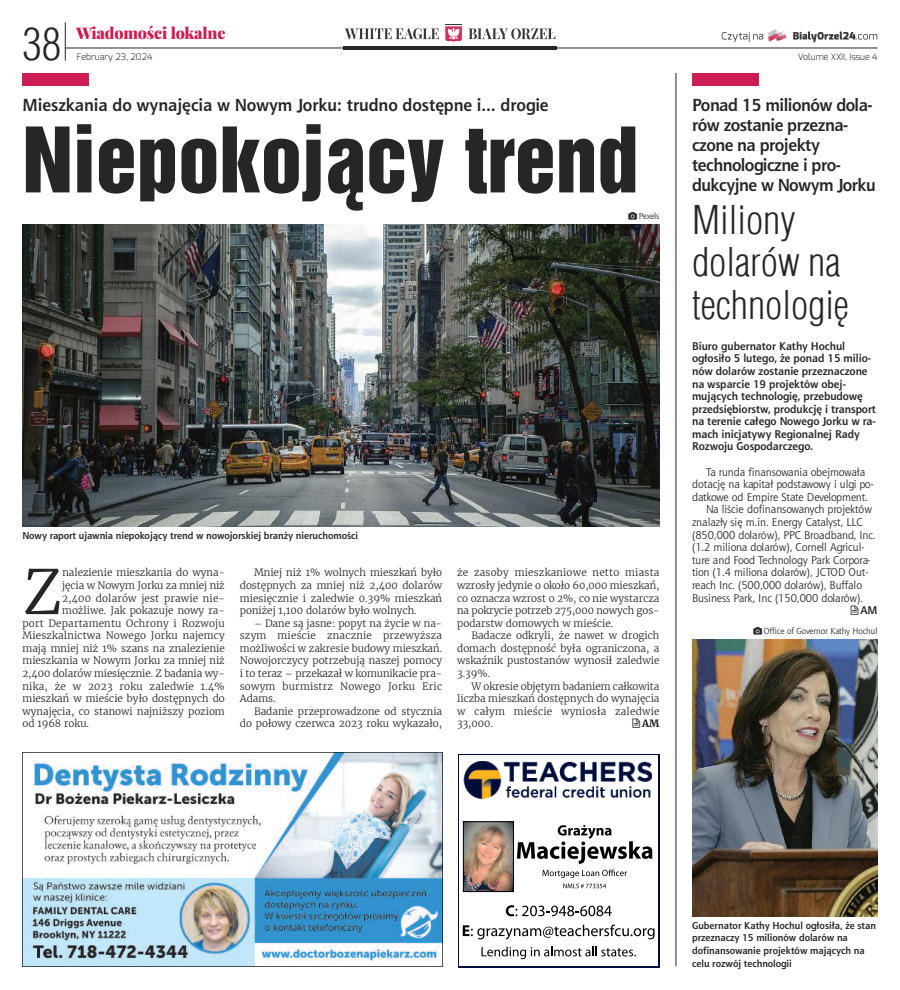
<style>
.page{position:relative;width:900px;height:990px;background:#fff}
.page>*{position:absolute;margin:0;border:0;box-sizing:border-box;transform-origin:0 0}
.t1{font:82.5px "Switzerland Inserat";color:#272627}
.t2{font:300 60.75px "Merriweather";color:#272627}
.t3{font:300 43.62px "Switzerland Cond";color:#272627}
.t4{font:300 38.75px/42.5px "Switzerland Cond";color:#272627}
.t5{font:700 17.5px/20px "Aerton EFN";letter-spacing:-.025em;color:#272627}
.t6{font:700 17.5px "Aerton EFN";color:#272627}
.t7{font:900 15.62px "Playfair Display";letter-spacing:-.015em;color:#cc1e52}
.t8{font:11.25px "Aerton EFN";color:#272627}
.t9{font:700 11.25px/12.6px "Aerton EFN";color:#272627}
.t10{font:300 10px/12.6px "Merriweather";color:#272627;text-align:justify}
.t11{font:700 10px/12.6px "Aerton EFN";color:#272627}
.t12{font:300 10px "Merriweather";letter-spacing:.02em;color:#272627}
.t13{font:700 10px "Merriweather";color:#272627}
.t14{font:300 9px "Exo";color:#272627}
.t15{font:8.75px "Aerton EFN";color:#272627}
</style>
<div class="page">
<div style="left:22px;top:73px;width:67px;height:12px;background:#cc1e52"></div>
<hr style="left:343px;top:47px;width:214px;height:3px;background:#272627">
<hr style="left:65px;top:48px;width:813px;height:1px;background:#272627">
<hr style="left:65px;top:22px;width:1px;height:39px;background:#272627">
<svg style="left:722px;top:30px;width:64px;height:12px"></svg>
<svg style="left:793px;top:32px;width:84px;height:10px"></svg>
<svg style="left:345px;top:28px;width:94px;height:11px"></svg>
<svg style="left:469px;top:28px;width:86px;height:11px"></svg>
<svg style="left:445px;top:24px;width:17px;height:18px"></svg>
<div style="left:692px;top:73px;width:67px;height:12px;background:#cc1e52"></div>
<img style="left:23px;top:752px;width:419px;height:214px">
<div style="left:458px;top:754px;width:201px;height:214px;background:linear-gradient(to right,#000d3b,#000d3b)"></div>
<div style="left:460px;top:755px;width:198px;height:211px;background:#fff"></div>
<img style="left:465px;top:823px;width:47px;height:67px">
<div style="left:463px;top:821px;width:51px;height:71px;border:1px solid #000"></div>
<svg style="left:506px;top:905px;width:106px;height:11px"></svg>
<svg style="left:463px;top:925px;width:192px;height:15px"></svg>
<svg style="left:517px;top:825px;width:135px;height:53px"></svg>
<svg style="left:563px;top:884px;width:43px;height:4px"></svg>
<img style="left:463px;top:761px;width:189px;height:39px">
<svg style="left:482px;top:947px;width:154px;height:12px"></svg>
<hr style="left:676px;top:73px;width:1px;height:893px;background:#272627">
<img style="left:22px;top:224px;width:637px;height:302px">
<img style="left:692px;top:639px;width:186px;height:277px">
<h3 class="t3" style="left:22px;top:19px;width:40px">38</h3>
<h3 class="t7" style="left:76px;top:25px;width:151px">Wiadomości lokalne</h3>
<p class="t14" style="left:77px;top:51px;width:77px">February 23, 2024</p>
<p class="t14" style="left:798px;top:51px;width:81px">Volume XXII, Issue 4</p>
<h3 class="t6" style="left:22px;top:98px;width:528px">Mieszkania do wynajęcia w Nowym Jorku: trudno dostępne i… drogie</h3>
<h1 class="t1" style="left:22px;top:108px;width:618px">Niepokojący trend</h1>
<p class="t15" style="left:639px;top:212px;width:22px">Pexels</p>
<p class="t11" style="left:23px;top:530px;width:337px">Nowy raport ujawnia niepokojący trend w nowojorskiej branży nieruchomości</p>
<h2 class="t2" style="left:22px;top:554px;width:41px">Z</h2>
<p class="t10" style="left:62px;top:566px;width:164px">nalezienie mieszkania do wyna-</p>
<p class="t10" style="left:62px;top:579px;width:164px">jęcia w Nowym Jorku za mniej niż</p>
<p class="t10" style="left:62px;top:592px;width:164px">2,400 dolarów jest prawie nie-</p>
<p class="t10" style="left:62px;top:604px;width:164px">możliwe. Jak pokazuje nowy ra-</p>
<p class="t12" style="left:22px;top:617px;width:204px">port Departamentu Ochrony i Rozwoju</p>
<p class="t10" style="left:22px;top:629px;width:204px">Mieszkalnictwa Nowego Jorku najemcy</p>
<p class="t10" style="left:22px;top:642px;width:204px">mają mniej niż 1% szans na znalezienie</p>
<p class="t10" style="left:22px;top:655px;width:204px">mieszkania w Nowym Jorku za mniej niż</p>
<p class="t10" style="left:22px;top:667px;width:204px">2,400 dolarów miesięcznie. Z badania wy-</p>
<p class="t12" style="left:22px;top:680px;width:204px">nika, że w 2023 roku zaledwie 1.4%</p>
<p class="t10" style="left:23px;top:692px;width:204px">mieszkań w mieście było dostępnych do</p>
<p class="t10" style="left:23px;top:705px;width:204px">wynajęcia, co stanowi najniższy poziom</p>
<p class="t10" style="left:23px;top:718px;width:68px">od 1968 roku.</p>
<p class="t10" style="left:240px;top:566px;width:204px;text-indent:14px">Mniej niż 1% wolnych mieszkań było dostępnych za mniej niż 2,400 dolarów miesięcznie i zaledwie 0.39% mieszkań poniżej 1,100 dolarów było wolnych.</p>
<p class="t10" style="left:240px;top:617px;width:204px;text-indent:14px">– Dane są jasne: popyt na życie w na&shy;szym mieście znacznie przewyższa możliwości w zakresie budowy mieszkań.<br>Nowojorczycy potrzebują naszej pomocy i to teraz – przekazał w komunikacie pra&shy;sowym burmistrz Nowego Jorku Eric Adams.</p>
<p class="t10" style="left:240px;top:705px;width:204px;text-align:right">Badanie przeprowadzone od stycznia do połowy czerwca 2023 roku wykazało,</p>
<p class="t10" style="left:457px;top:566px;width:204px">że zasoby mieszkaniowe netto miasta wzrosły jedynie o około 60,000 mieszkań, co oznacza wzrost o 2%, co nie wystarcza na pokrycie potrzeb 275,000 nowych gos&shy;podarstw domowych w mieście.</p>
<p class="t10" style="left:457px;top:629px;width:204px;text-indent:14px">Badacze odkryli, że nawet w drogich domach dostępność była ograniczona, a wskaźnik pustostanów wynosił zaledwie 3.39%.</p>
<p class="t10" style="left:457px;top:680px;width:204px;text-indent:14px">W okresie objętym badaniem całkowita liczba mieszkań dostępnych do wynajęcia w całym mieście wyniosła zaledwie 33,000.</p>
<p class="t13" style="left:642px;top:718px;width:19px">am</p>
<h3 class="t5" style="left:692px;top:96px;width:185px">Ponad 15 milionów dola&shy;rów zostanie przezna&shy;czone na projekty technologiczne i pro&shy;dukcyjne w Nowym Jorku</h3>
<h3 class="t4" style="left:692px;top:198px;width:158px">Miliony dolarów na technologię</h3>
<p class="t9" style="left:692px;top:341px;width:185px">Biuro gubernator Kathy Hochul ogłosiło 5 lutego, że ponad 15 milio&shy;nów dolarów zostanie przeznaczone na wsparcie 19 projektów obej&shy;mujących technologię, przebudowę przedsiębiorstw, produkcję i transport na terenie całego Nowego Jorku w ra&shy;mach inicjatywy Regionalnej Rady Rozwoju Gospodarczego.</p>
<p class="t8" style="left:706px;top:467px;width:161px">Ta runda finansowania obejmowała</p>
<p class="t8" style="left:692px;top:480px;width:183px">dotację na kapitał podstawowy i ulgi po-</p>
<p class="t8" style="left:692px;top:492px;width:178px">datkowe od Empire State Development.</p>
<p class="t8" style="left:706px;top:505px;width:167px">Na liście dofinansowanych projektów</p>
<p class="t8" style="left:692px;top:518px;width:172px">znalazły się m.in. Energy Catalyst, LLC</p>
<p class="t8" style="left:692px;top:530px;width:185px">(850,000 dolarów), PPC Broadband, Inc.</p>
<p class="t8" style="left:692px;top:543px;width:174px">(1.2 miliona dolarów), Cornell Agricul-</p>
<p class="t8" style="left:692px;top:555px;width:180px">ture and Food Technology Park Corpora-</p>
<p class="t8" style="left:692px;top:568px;width:178px">tion (1.4 miliona dolarów), JCTOD Out-</p>
<p class="t8" style="left:692px;top:581px;width:172px">reach Inc. (500,000 dolarów), Buffalo</p>
<p class="t8" style="left:692px;top:593px;width:173px">Business Park, Inc (150,000 dolarów).</p>
<p class="t9" style="left:860px;top:605px;width:19px">AM</p>
<p class="t15" style="left:764px;top:628px;width:115px">Office of Governor Kathy Hochul</p>
<p class="t11" style="left:692px;top:920px;width:185px">Gubernator Kathy Hochul ogłosiła, że stan przeznaczy 15 milionów dolarów na dofinansowanie projektów mających na celu rozwój technologii</p>
</div>
